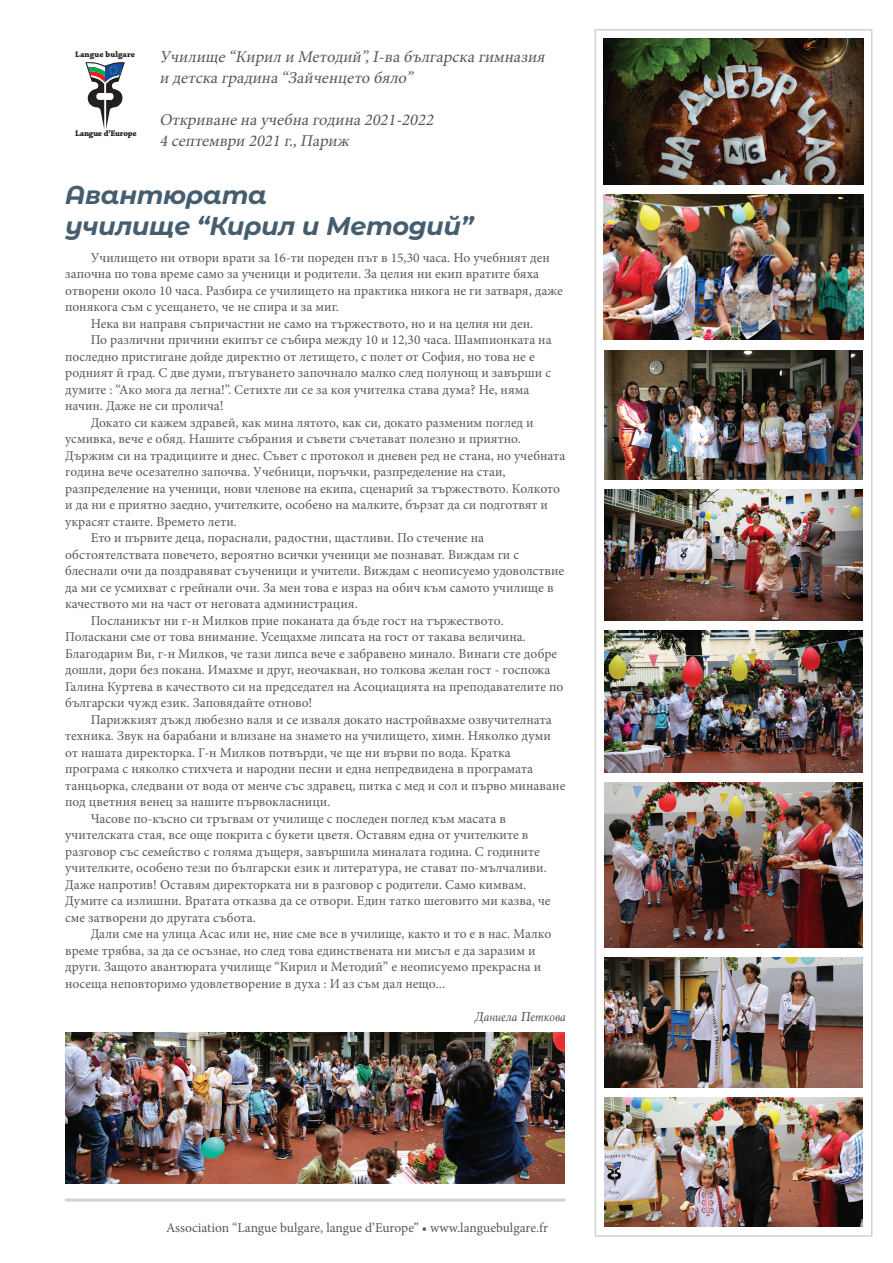
<style>
.page{position:relative;width:893px;height:1263px;background:#fff}
.page>*{position:absolute;margin:0;border:0;box-sizing:border-box;transform-origin:0 0}
.t1{font:italic 700 25.5px/30.6px "Montserrat Alternates";letter-spacing:-.01em;color:#455e6f}
.t2{font:italic 16.5px/21px "Minion Pro";color:#57585a}
.t3{font:13.5px "Minion Pro";color:#57585a}
.t4{font:italic 13.5px "Marion";color:#57585a}
.t5{font:700 8.4px "Chaparral Pro";letter-spacing:-.025em;color:#231f20}
.t6{font:700 8.4px "Chaparral Pro";letter-spacing:-.005em;color:#231f20}
</style>
<div class="page">
<div style="left:595px;top:29px;width:277px;height:1208px;background:#fff;border:2px solid #d1d2d4"></div>
<img style="left:604px;top:38px;width:259px;height:146px">
<img style="left:604px;top:350px;width:259px;height:129px">
<img style="left:604px;top:489px;width:259px;height:132px">
<img style="left:604px;top:631px;width:259px;height:141px">
<img style="left:604px;top:782px;width:259px;height:165px">
<img style="left:604px;top:957px;width:259px;height:130px">
<img style="left:604px;top:1097px;width:259px;height:130px">
<hr style="left:65px;top:1198px;width:501px;height:3px;background:#d1d2d4">
<img style="left:66px;top:1032px;width:499px;height:151px">
<svg style="left:85px;top:62px;width:40px;height:67px"></svg>
<img style="left:604px;top:194px;width:259px;height:146px">
<p class="t6" style="left:75px;top:50px;width:62px">Langue bulgare</p>
<p class="t5" style="left:75px;top:128px;width:63px">Langue d’Europe</p>
<p class="t2" style="left:159px;top:46px;width:391px">Училище“Кирил и Методий”,I-вабългарскагимназия и детскаградина“Зайченцето бяло”</p>
<p class="t2" style="left:159px;top:109px;width:279px">Откриваненаучебнагодина2021-2022<br>4 септември 2021 г.,Париж</p>
<h1 class="t1" style="left:65px;top:179px;width:410px">Авантюрата<br>училище “Кирил и Методий”</h1>
<p class="t3" style="left:91px;top:248px;width:461px">Училището ни отвори врати за 16-ти пореден път в 15,30 часа. Но учебният ден</p>
<p class="t3" style="left:65px;top:265px;width:475px">започна по това време само за ученици и родители. За целия ни екип вратите бяха</p>
<p class="t3" style="left:65px;top:281px;width:499px">отворени около 10 часа. Разбира се училището на практика никога не ги затваря, даже</p>
<p class="t3" style="left:65px;top:298px;width:275px">понякога съм с усещането, че не спира и за миг.</p>
<p class="t3" style="left:91px;top:314px;width:444px">Нека ви направя съпричастни не само на тържеството, но и на целия ни ден.</p>
<p class="t3" style="left:91px;top:331px;width:462px">По различни причини екипът се събира между 10 и 12,30 часа. Шампионката на</p>
<p class="t3" style="left:65px;top:347px;width:471px">последно пристигане дойде директно от летището, с полет от София, но това не е</p>
<p class="t3" style="left:65px;top:364px;width:487px">родният й град. С две думи, пътуването започнало малко след полунощ и завърши с</p>
<p class="t3" style="left:65px;top:380px;width:466px">думите : “Ако мога да легна!”. Сетихте ли се за коя учителка става дума? Не, няма</p>
<p class="t3" style="left:65px;top:397px;width:160px">начин. Даже не си пролича!</p>
<p class="t3" style="left:91px;top:413px;width:445px">Докато си кажем здравей, как мина лятото, как си, докато разменим поглед и</p>
<p class="t3" style="left:65px;top:430px;width:457px">усмивка, вече е обяд. Нашите събрания и съвети съчетават полезно и приятно.</p>
<p class="t3" style="left:65px;top:446px;width:502px">Държим си на традициите и днес. Съвет с протокол и дневен ред не стана, но учебната</p>
<p class="t3" style="left:65px;top:463px;width:442px">година вече осезателно започва. Учебници, поръчки, разпределение на стаи,</p>
<p class="t3" style="left:65px;top:479px;width:496px">разпределение на ученици, нови членове на екипа, сценарий за тържеството. Колкото</p>
<p class="t3" style="left:65px;top:496px;width:484px">и да ни е приятно заедно, учителките, особено на малките, бързат да си подготвят и</p>
<p class="t3" style="left:65px;top:512px;width:173px">украсят стаите. Времето лети.</p>
<p class="t3" style="left:91px;top:529px;width:395px">Ето и първите деца, пораснали, радостни, щастливи. По стечение на</p>
<p class="t3" style="left:65px;top:545px;width:455px">обстоятелствата повечето, вероятно всички ученици ме познават. Виждам ги с</p>
<p class="t3" style="left:65px;top:562px;width:501px">блеснали очи да поздравяват съученици и учители. Виждам с неописуемо удоволствие</p>
<p class="t3" style="left:65px;top:578px;width:490px">да ми се усмихват с грейнали очи. За мен това е израз на обич към самото училище в</p>
<p class="t3" style="left:65px;top:595px;width:294px">качеството ми на част от неговата администрация.</p>
<p class="t3" style="left:91px;top:611px;width:414px">Посланикът ни г-н Милков прие поканата да бъде гост на тържеството.</p>
<p class="t3" style="left:65px;top:628px;width:462px">Поласкани сме от това внимание. Усещахме липсата на гост от такава величина.</p>
<p class="t3" style="left:65px;top:644px;width:494px">Благодарим Ви, г-н Милков, че тази липса вече е забравено минало. Винаги сте добре</p>
<p class="t3" style="left:65px;top:661px;width:487px">дошли, дори без покана. Имахме и друг, неочакван, но толкова желан гост - госпожа</p>
<p class="t3" style="left:65px;top:677px;width:500px">Галина Куртева в качеството си на председател на Асоциацията на преподавателите по</p>
<p class="t3" style="left:65px;top:694px;width:249px">български чужд език. Заповядайте отново!</p>
<p class="t3" style="left:91px;top:710px;width:463px">Парижкият дъжд любезно валя и се изваля докато настройвахме озвучителната</p>
<p class="t3" style="left:65px;top:727px;width:487px">техника. Звук на барабани и влизане на знамето на училището, химн. Няколко думи</p>
<p class="t3" style="left:65px;top:743px;width:447px">от нашата директорка. Г-н Милков потвърди, че ще ни върви по вода. Кратка</p>
<p class="t3" style="left:65px;top:760px;width:469px">програма с няколко стихчета и народни песни и една непредвидена в програмата</p>
<p class="t3" style="left:65px;top:776px;width:502px">танцьорка, следвани от вода от менче със здравец, питка с мед и сол и първо минаване</p>
<p class="t3" style="left:65px;top:793px;width:267px">под цветния венец за нашите първокласници.</p>
<p class="t3" style="left:91px;top:809px;width:417px">Часове по-късно си тръгвам от училище с последен поглед към масата в</p>
<p class="t3" style="left:65px;top:826px;width:465px">учителската стая, все още покрита с букети цветя. Оставям една от учителките в</p>
<p class="t3" style="left:65px;top:842px;width:476px">разговор със семейство с голяма дъщеря, завършила миналата година. С годините</p>
<p class="t3" style="left:65px;top:859px;width:483px">учителките, особено тези по български език и литература, не стават по-мълчаливи.</p>
<p class="t3" style="left:65px;top:875px;width:462px">Даже напротив! Оставям директорката ни в разговор с родители. Само кимвам.</p>
<p class="t3" style="left:65px;top:892px;width:487px">Думите са излишни. Вратата отказва да се отвори. Един татко шеговито ми казва, че</p>
<p class="t3" style="left:65px;top:908px;width:192px">сме затворени до другата събота.</p>
<p class="t3" style="left:91px;top:925px;width:462px">Дали сме на улица Асас или не, ние сме все в училище, както и то е в нас. Малко</p>
<p class="t3" style="left:65px;top:941px;width:472px">време трябва, за да се осъзнае, но след това единствената ни мисъл е да заразим и</p>
<p class="t3" style="left:65px;top:958px;width:478px">други. Защото авантюрата училище “Кирил и Методий” е неописуемо прекрасна и</p>
<p class="t3" style="left:65px;top:974px;width:381px">носеща неповторимо удовлетворение в духа : И аз съм дал нещо...</p>
<p class="t4" style="left:474px;top:1007px;width:93px">Даниела Петкова</p>
<p class="t3" style="left:166px;top:1218px;width:384px">Association “Langue bulgare, langue d’Europe” • www.languebulgare.fr</p>
</div>
